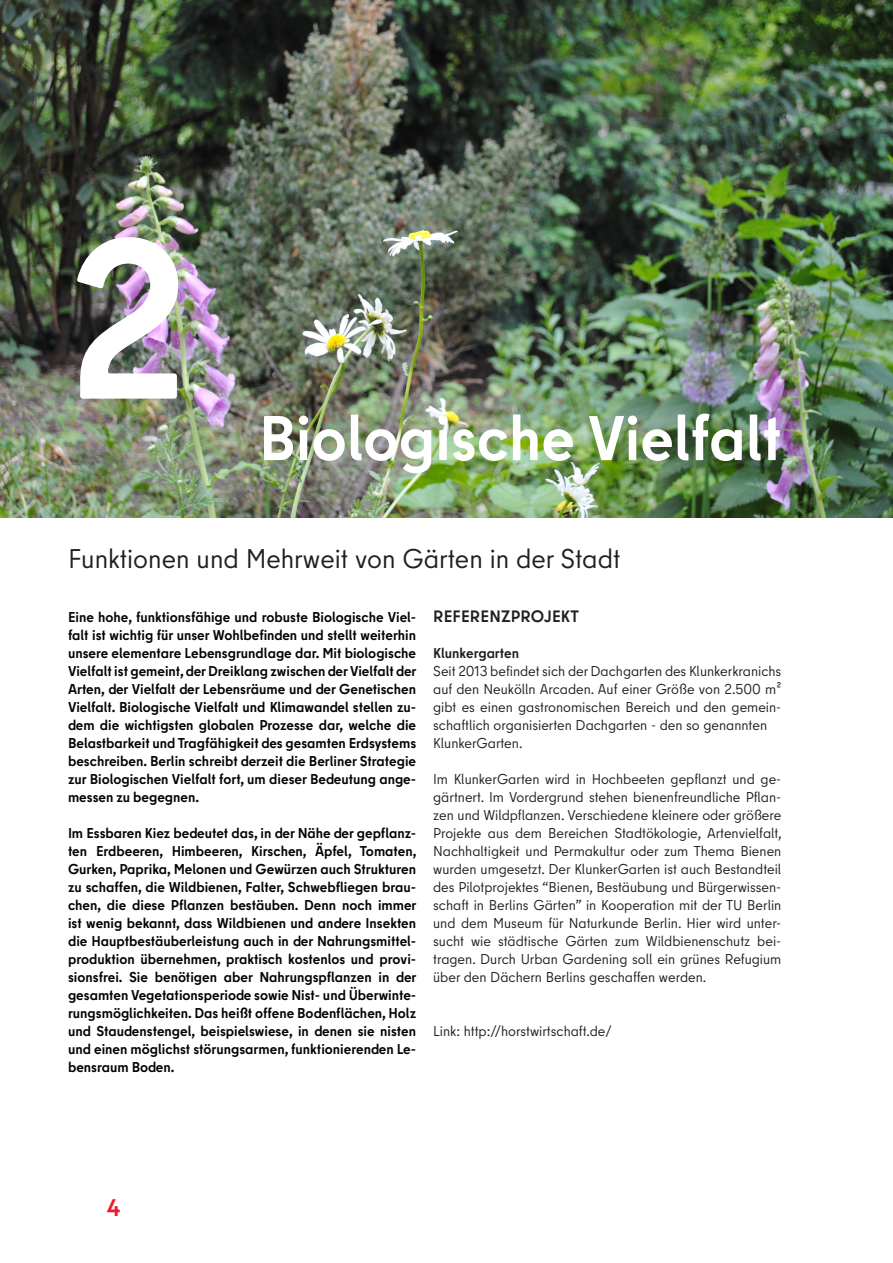
<style>
.page{position:relative;width:893px;height:1263px;background:#fff}
.page>*{position:absolute;margin:0;border:0;box-sizing:border-box;transform-origin:0 0}
.t1{font:700 225px "Berlin Type";color:#fff}
.H2_UEBERSCHRIFT{font:700 63px "Berlin Type";color:#fff}
.S1_UNTERUEBERSCHRIFT{font:27px "Berlin Type";color:#231f20}
.t2{font:700 24px "Berlin Type";color:#ee1b2d}
.P2_FLIESSTEXT_ZWISCH{font:700 16.5px "Berlin Type";letter-spacing:.01em;color:#231f20}
.P1_FLIESSTEXT{font:700 14.25px/18px "Berlin Type";color:#040503;text-align:justify}
.P1_FLIESSTEXT-2{font:14.25px/18px "Berlin Type";color:#231f20;text-align:justify}
.P1_FLIESSTEXT-3{font:700 14.25px "Berlin Type";color:#231f20}
</style>
<div class="page">
<img style="left:0;top:0;width:892px;height:518px">
<p class="t1" style="left:68px;top:176px;width:122px">2</p>
<p class="H2_UEBERSCHRIFT" style="left:259px;top:398px;width:524px">Biologische Vielfalt</p>
<p class="S1_UNTERUEBERSCHRIFT" style="left:68px;top:542px;width:554px">Funktionen und Mehrweit von Gärten in der Stadt</p>
<p class="P1_FLIESSTEXT" style="left:68px;top:608px;width:350px">Eine hohe, funktionsfähige und robuste Biologische Viel&shy;falt ist wichtig für unser Wohlbefinden und stellt weiterhin unsere elementare Lebensgrundlage dar. Mit biologische Vielfalt ist gemeint, der Dreiklang zwischen der Vielfalt der Arten, der Vielfalt der Lebensräume und der Genetischen Vielfalt. Biologische Vielfalt und Klimawandel stellen zu&shy;dem die wichtigsten globalen Prozesse dar, welche die Belastbarkeit und Tragfähigkeit des gesamten Erdsystems beschreiben. Berlin schreibt derzeit die Berliner Strategie zur Biologischen Vielfalt fort, um dieser Bedeutung ange&shy;messen zu begegnen.</p>
<p class="P1_FLIESSTEXT" style="left:68px;top:824px;width:350px">Im Essbaren Kiez bedeutet das, in der Nähe der gepflanz&shy;ten Erdbeeren, Himbeeren, Kirschen, Äpfel, Tomaten, Gurken, Paprika, Melonen und Gewürzen auch Strukturen zu schaffen, die Wildbienen, Falter, Schwebfliegen brau&shy;chen, die diese Pflanzen bestäuben. Denn noch immer ist wenig bekannt, dass Wildbienen und andere Insekten die Hauptbestäuberleistung auch in der Nahrungsmittel&shy;produktion übernehmen, praktisch kostenlos und provi&shy;sionsfrei. Sie benötigen aber Nahrungspflanzen in der gesamten Vegetationsperiode sowie Nist- und Überwinte&shy;rungsmöglichkeiten. Das heißt offene Bodenflächen, Holz und Staudenstengel, beispielswiese, in denen sie nisten und einen möglichst störungsarmen, funktionierenden Le&shy;bensraum Boden.</p>
<p class="P2_FLIESSTEXT_ZWISCH" style="left:433px;top:606px;width:147px">REFERENZPROJEKT</p>
<p class="P1_FLIESSTEXT-3" style="left:433px;top:644px;width:87px">Klunkergarten</p>
<p class="P1_FLIESSTEXT-2" style="left:433px;top:662px;width:350px">Seit 2013 befindet sich der Dachgarten des Klunkerkranichs auf den Neukölln Arcaden. Auf einer Größe von 2.500 m² gibt es einen gastronomischen Bereich und den gemein&shy;schaftlich organisierten Dachgarten - den so genannten</p>
<p class="P1_FLIESSTEXT-2" style="left:433px;top:734px;width:91px">KlunkerGarten.</p>
<p class="P1_FLIESSTEXT-2" style="left:433px;top:770px;width:350px">Im KlunkerGarten wird in Hochbeeten gepflanzt und ge&shy;gärtnert. Im Vordergrund stehen bienenfreundliche Pflan&shy;zen und Wildpflanzen. Verschiedene kleinere oder größere Projekte aus dem Bereichen Stadtökologie, Artenvielfalt, Nachhaltigkeit und Permakultur oder zum Thema Bienen wurden umgesetzt. Der KlunkerGarten ist auch Bestandteil des Pilotprojektes “Bienen, Bestäubung und Bürgerwissen&shy;schaft in Berlins Gärten” in Kooperation mit der TU Berlin und dem Museum für Naturkunde Berlin. Hier wird unter&shy;sucht wie städtische Gärten zum Wildbienenschutz bei&shy;tragen. Durch Urban Gardening soll ein grünes Refugium über den Dächern Berlins geschaffen werden.</p>
<p class="P1_FLIESSTEXT-2" style="left:433px;top:1022px;width:180px">Link: http://horstwirtschaft.de/</p>
<h3 class="t2" style="left:107px;top:1192px;width:15px">4</h3>
</div>
